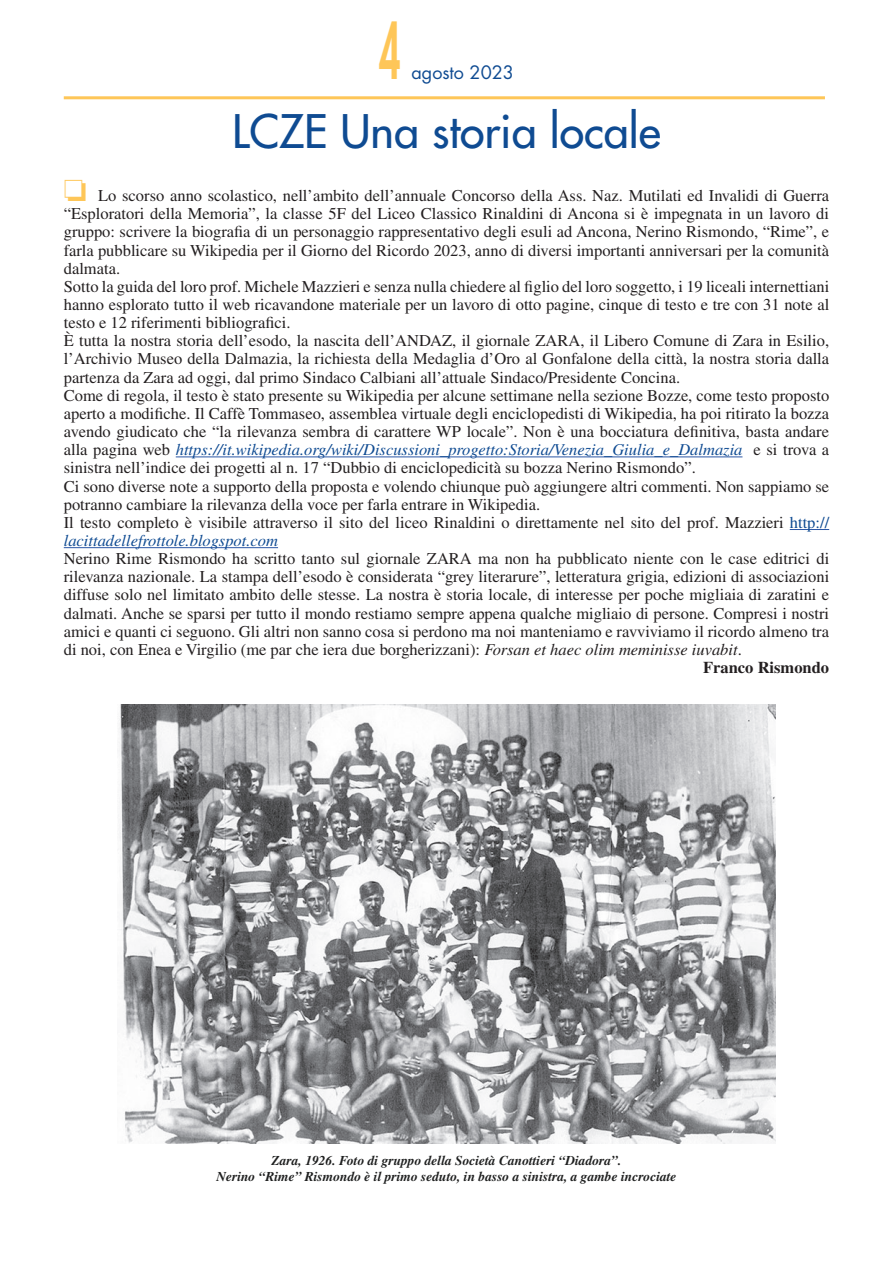
<style>
.page{position:relative;width:893px;height:1263px;background:#fff}
.page>*{position:absolute;margin:0;border:0;box-sizing:border-box;transform-origin:0 0}
.t1{font:800 75px "Futura Std";color:#fec658;scale:.5 1}
.t2{font:500 45px "Futura Std";color:#0f4b92}
.t3{font:18px "Futura Std";color:#0f4b92}
.t4{font:16.5px/18.1px "Times LT Std";color:#231f20}
.t5{font:700 16.5px "Times LT Std";color:#231f20}
.t6{font:italic 700 13.5px/16.2px "Times LT Std";color:#1f2020;text-align:center}
.s1{color:#fec658}
.s2{font-style:italic;color:#0f4b92}
.s3{color:#0f4b92}
.s4{font-style:italic}
</style>
<div class="page">
<hr style="left:64px;top:96px;width:761px;height:3px;background:#fec658">
<hr style="left:176px;top:456px;width:566px;height:1px;background:#2a57a6">
<hr style="left:790px;top:529px;width:39px;height:1px;background:#2a57a6">
<hr style="left:64px;top:547px;width:214px;height:1px;background:#2a57a6">
<img style="left:119px;top:705px;width:657px;height:439px">
<h1 class="t1" style="left:379px;top:4px;width:45px">4</h1>
<p class="t3" style="left:411px;top:61px;width:104px">agosto 2023</p>
<h2 class="t2" style="left:232px;top:103px;width:430px">LCZE Una storia locale</h2>
<p class="t4" style="left:64px;top:186px;width:767px"><span class="s1">❏</span> Lo scorso anno scolastico, nell’ambito dell’annuale Concorso della Ass. Naz. Mutilati ed Invalidi di Guerra “Esploratori della Memoria”, la classe 5F del Liceo Classico Rinaldini di Ancona si è impegnata in un lavoro di gruppo: scrivere la biografia di un personaggio rappresentativo degli esuli ad Ancona, Nerino Rismondo, “Rime”, e farla pubblicare su Wikipedia per il Giorno del Ricordo 2023, anno di diversi importanti anniversari per la comunità dalmata.<br>Sotto la guida del loro prof. Michele Mazzieri e senza nulla chiedere al figlio del loro soggetto, i 19 liceali internettiani hanno esplorato tutto il web ricavandone materiale per un lavoro di otto pagine, cinque di testo e tre con 31 note al testo e 12 riferimenti bibliografici.<br>È tutta la nostra storia dell’esodo, la nascita dell’ANDAZ, il giornale ZARA, il Libero Comune di Zara in Esilio, l’Archivio Museo della Dalmazia, la richiesta della Medaglia d’Oro al Gonfalone della città, la nostra storia dalla partenza da Zara ad oggi, dal primo Sindaco Calbiani all’attuale Sindaco/Presidente Concina.<br>Come di regola, il testo è stato presente su Wikipedia per alcune settimane nella sezione Bozze, come testo proposto aperto a modifiche. Il Caffè Tommaseo, assemblea virtuale degli enciclopedisti di Wikipedia, ha poi ritirato la bozza avendo giudicato che “la rilevanza sembra di carattere WP locale”. Non è una bocciatura definitiva, basta andare alla pagina web <span class="s2">https://it.wikipedia.org/wiki/Discussioni_progetto:Storia/Venezia_Giulia_e_Dalmazia</span> e si trova a sinistra nell’indice dei progetti al n. 17 “Dubbio di enciclopedicità su bozza Nerino Rismondo”.<br>Ci sono diverse note a supporto della proposta e volendo chiunque può aggiungere altri commenti. Non sappiamo se potranno cambiare la rilevanza della voce per farla entrare in Wikipedia.<br>Il testo completo è visibile attraverso il sito del liceo Rinaldini o direttamente nel sito del prof. Mazzieri <span class="s3">http:// </span><span class="s2">lacittadellefrottole.blogspot.com</span></p>
<p class="t4" style="left:64px;top:549px;width:767px">Nerino Rime Rismondo ha scritto tanto sul giornale ZARA ma non ha pubblicato niente con le case editrici di</p>
<p class="t4" style="left:64px;top:568px;width:767px">rilevanza nazionale. La stampa dell’esodo è considerata “grey literarure”, letteratura grigia, edizioni di associazioni</p>
<p class="t4" style="left:64px;top:586px;width:767px">diffuse solo nel limitato ambito delle stesse. La nostra è storia locale, di interesse per poche migliaia di zaratini e</p>
<p class="t4" style="left:64px;top:604px;width:767px">dalmati. Anche se sparsi per tutto il mondo restiamo sempre appena qualche migliaio di persone. Compresi i nostri</p>
<p class="t4" style="left:64px;top:622px;width:767px">amici e quanti ci seguono. Gli altri non sanno cosa si perdono ma noi manteniamo e ravviviamo il ricordo almeno tra</p>
<p class="t4" style="left:64px;top:640px;width:680px">di noi, con Enea e Virgilio (me par che iera due borgherizzani): <span class="s4">Forsan et haec olim meminisse iuvabit</span>.</p>
<p class="t5" style="left:703px;top:658px;width:128px">Franco Rismondo</p>
<p class="t6" style="left:216px;top:1152px;width:462px">Zara, 1926. Foto di gruppo della Società Canottieri “Diadora”.<br>Nerino “Rime” Rismondo è il primo seduto, in basso a sinistra, a gambe incrociate</p>
</div>
